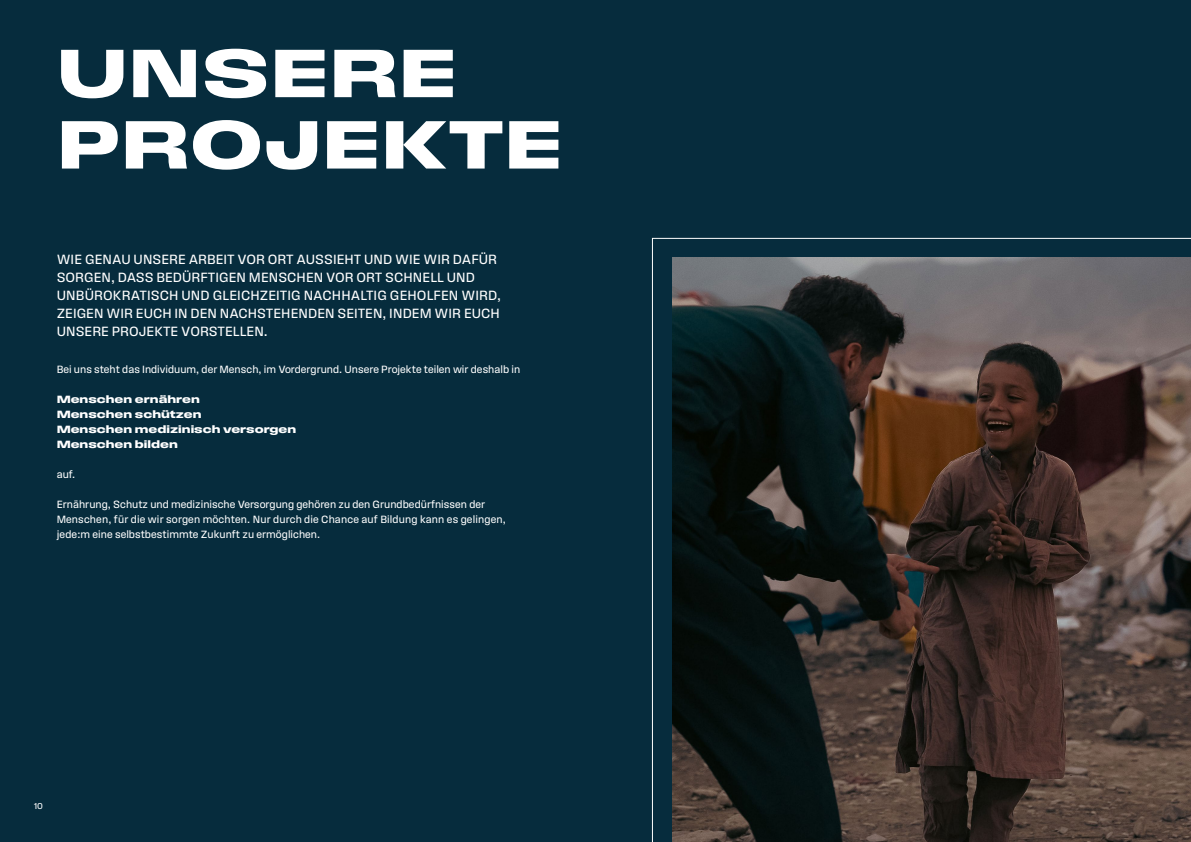
<style>
.page{position:relative;width:1191px;height:842px;background:#062c3d}
.page>*{position:absolute;margin:0;border:0;box-sizing:border-box;transform-origin:0 0}
.t1{font:71.4px/71.4px "Field Gothic No.84 Demi X Wide";color:#fff}
.t2{font:14px/18px "Field Gothic No.62";color:#fff}
.t3{font:11px/15px "Field Gothic No.62";color:#fff}
.t4{font:11px/15px "Field Gothic No.84 Demi X Wide";color:#fff}
.t5{font:9px "Field Gothic No.62";color:#fff}
</style>
<div class="page">
<svg style="left:652px;top:238px;width:539px;height:604px"></svg>
<img style="left:672px;top:258px;width:519px;height:584px">
<h1 class="t1" style="left:57px;top:36px;width:508px">UNSERE<br>PROJEKTE</h1>
<p class="t2" style="left:57px;top:251px;width:446px">WIE GENAU UNSERE ARBEIT VOR ORT AUSSIEHT UND WIE WIR DAFÜR SORGEN, DASS BEDÜRFTIGEN MENSCHEN VOR ORT SCHNELL UND UNBÜROKRATISCH UND GLEICHZEITIG NACHHALTIG GEHOLFEN WIRD, ZEIGEN WIR EUCH IN DEN NACHSTEHENDEN SEITEN, INDEM WIR EUCH UNSERE PROJEKTE VORSTELLEN.</p>
<p class="t3" style="left:57px;top:362px;width:465px">Bei uns steht das Individuum, der Mensch, im Vordergrund. Unsere Projekte teilen wir deshalb in</p>
<p class="t4" style="left:57px;top:392px;width:241px">Menschen ernähren<br>Menschen schützen<br>Menschen medizinisch versorgen<br>Menschen bilden</p>
<p class="t3" style="left:57px;top:467px;width:20px">auf.</p>
<p class="t3" style="left:57px;top:497px;width:451px">Ernährung, Schutz und medizinische Versorgung gehören zu den Grundbedürfnissen der<br>Menschen, für die wir sorgen möchten. Nur durch die Chance auf Bildung kann es gelingen, jede:m eine selbstbestimmte Zukunft zu ermöglichen.</p>
<p class="t5" style="left:34px;top:801px;width:10px">10</p>
</div>
